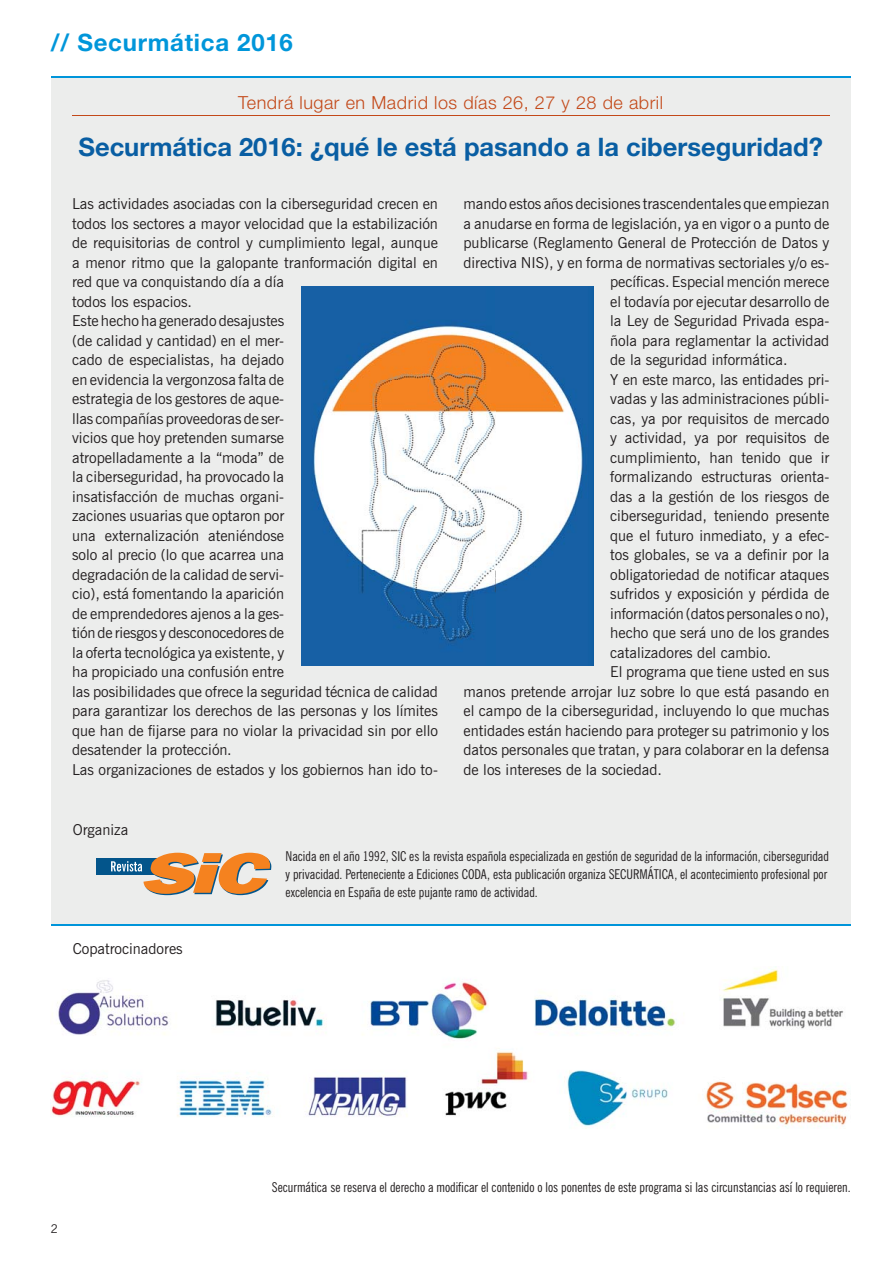
<style>
.page{position:relative;width:893px;height:1263px;background:#fff}
.page>*{position:absolute;margin:0;border:0;box-sizing:border-box;transform-origin:0 0}
.t1{font:700 25.5px "Helvetica Neue LT Pro";color:#095ea3}
.t2{font:700 24px "Helvetica Neue LT Std";letter-spacing:.03em;color:#0096da}
.t3{font:300 18px "Helvetica Neue LT Pro";letter-spacing:.03em;color:#c34919}
.t4{font:15px/19.5px "News Gothic BT";color:#231f20}
.t5{font:condensed 13.5px/18px "News Gothic BT";color:#231f20}
.t6{font:12px "News Gothic BT";color:#231f20}
</style>
<div class="page">
<div style="left:51px;top:77px;width:799px;height:849px;background:#ecedec"></div>
<hr style="left:51px;top:77px;width:799px;height:1px;background:#0095da">
<img style="left:51px;top:969px;width:797px;height:160px">
<hr style="left:51px;top:925px;width:799px;height:1px;background:#0095da">
<hr style="left:72px;top:115px;width:757px;height:1px;background:#c34919">
<img style="left:301px;top:286px;width:292px;height:380px">
<div style="left:97px;top:858px;width:64px;height:17px;background:#03558b"></div>
<svg style="left:111px;top:853px;width:160px;height:42px"></svg>
<h2 class="t2" style="left:51px;top:34px;width:243px">// Securmática 2016</h2>
<p class="t3" style="left:238px;top:96px;width:426px">Tendrá lugar en Madrid los días 26, 27 y 28 de abril</p>
<h1 class="t1" style="left:78px;top:138px;width:746px">Securmática 2016: ¿qué le está pasando a la ciberseguridad?</h1>
<p class="t4" style="left:72px;top:196px;width:367px">Las actividades asociadas con la ciberseguridad crecen en todos los sectores a mayor velocidad que la estabilización de requisitorias de control y cumplimiento legal, aunque a menor ritmo que la galopante tranformación digital en red que va conquistando día a día<br>todos los espacios.<br>Este hecho ha generado desajustes<br>(de calidad y cantidad) en el mer-<br>cado de especialistas, ha dejado<br>en evidencia la vergonzosa falta de<br>estrategia de los gestores de aque-<br>llas compañías proveedoras de ser-<br>vicios que hoy pretenden sumarse<br>atropelladamente a la “moda” de<br>la ciberseguridad, ha provocado la<br>insatisfacción de muchas organi-<br>zaciones usuarias que optaron por<br>una externalización ateniéndose<br>solo al precio (lo que acarrea una<br>degradación de la calidad de servi-<br>cio), está fomentando la aparición<br>de emprendedores ajenos a la ges-<br>tión de riesgos y desconocedores de<br>la oferta tecnológica ya existente, y<br>ha propiciado una confusión entre<br>las posibilidades que ofrece la seguridad técnica de calidad para garantizar los derechos de las personas y los límites que han de fijarse para no violar la privacidad sin por ello desatender la protección.<br>Las organizaciones de estados y los gobiernos han ido to-</p>
<p class="t4" style="left:463px;top:196px;width:367px">mando estos años decisiones trascendentales que empiezan</p>
<p class="t4" style="left:463px;top:215px;width:367px">a anudarse en forma de legislación, ya en vigor o a punto de</p>
<p class="t4" style="left:463px;top:235px;width:367px">publicarse (Reglamento General de Protección de Datos y</p>
<p class="t4" style="left:463px;top:254px;width:367px">directiva NIS), y en forma de normativas sectoriales y/o es-</p>
<p class="t4" style="left:610px;top:274px;width:221px">pecíficas. Especial mención merece</p>
<p class="t4" style="left:610px;top:293px;width:221px">el todavía por ejecutar desarrollo de</p>
<p class="t4" style="left:610px;top:313px;width:221px">la Ley de Seguridad Privada espa-</p>
<p class="t4" style="left:610px;top:332px;width:221px">ñola para reglamentar la actividad</p>
<p class="t4" style="left:610px;top:352px;width:179px">de la seguridad informática.</p>
<p class="t4" style="left:610px;top:371px;width:221px">Y en este marco, las entidades pri-</p>
<p class="t4" style="left:610px;top:391px;width:221px">vadas y las administraciones públi-</p>
<p class="t4" style="left:610px;top:410px;width:221px">cas, ya por requisitos de mercado</p>
<p class="t4" style="left:610px;top:430px;width:221px">y actividad, ya por requisitos de</p>
<p class="t4" style="left:610px;top:449px;width:221px">cumplimiento, han tenido que ir</p>
<p class="t4" style="left:610px;top:469px;width:221px">formalizando estructuras orienta-</p>
<p class="t4" style="left:610px;top:488px;width:221px">das a la gestión de los riesgos de</p>
<p class="t4" style="left:610px;top:508px;width:221px">ciberseguridad, teniendo presente</p>
<p class="t4" style="left:610px;top:527px;width:221px">que el futuro inmediato, y a efec-</p>
<p class="t4" style="left:610px;top:547px;width:221px">tos globales, se va a definir por la</p>
<p class="t4" style="left:610px;top:566px;width:221px">obligatoriedad de notificar ataques</p>
<p class="t4" style="left:610px;top:586px;width:221px">sufridos y exposición y pérdida de</p>
<p class="t4" style="left:610px;top:605px;width:221px">información (datos personales o no),</p>
<p class="t4" style="left:610px;top:625px;width:221px">hecho que será uno de los grandes</p>
<p class="t4" style="left:610px;top:644px;width:163px">catalizadores del cambio.</p>
<p class="t4" style="left:610px;top:664px;width:221px">El programa que tiene usted en sus</p>
<p class="t4" style="left:463px;top:683px;width:367px">manos pretende arrojar luz sobre lo que está pasando en</p>
<p class="t4" style="left:463px;top:703px;width:367px">el campo de la ciberseguridad, incluyendo lo que muchas</p>
<p class="t4" style="left:463px;top:722px;width:367px">entidades están haciendo para proteger su patrimonio y los</p>
<p class="t4" style="left:463px;top:742px;width:367px">datos personales que tratan, y para colaborar en la defensa</p>
<p class="t4" style="left:463px;top:761px;width:200px">de los intereses de la sociedad.</p>
<p class="t4" style="left:73px;top:821px;width:57px">Organiza</p>
<p class="t4" style="left:73px;top:941px;width:111px">Copatrocinadores</p>
<p class="t6" style="left:51px;top:1224px;width:9px">2</p>
<p class="t5" style="left:285px;top:849px;width:545px">Nacida en el año 1992, SIC es la revista española especializada en gestión de seguridad de la información, ciberseguridad y privacidad. Perteneciente a Ediciones CODA, esta publicación organiza SECURMÁTICA, el acontecimiento profesional por excelencia en España de este pujante ramo de actividad.</p>
<p class="t5" style="left:272px;top:1179px;width:580px">Securmática se reserva el derecho a modificar el contenido o los ponentes de este programa si las circunstancias así lo requieren.</p>
</div>
